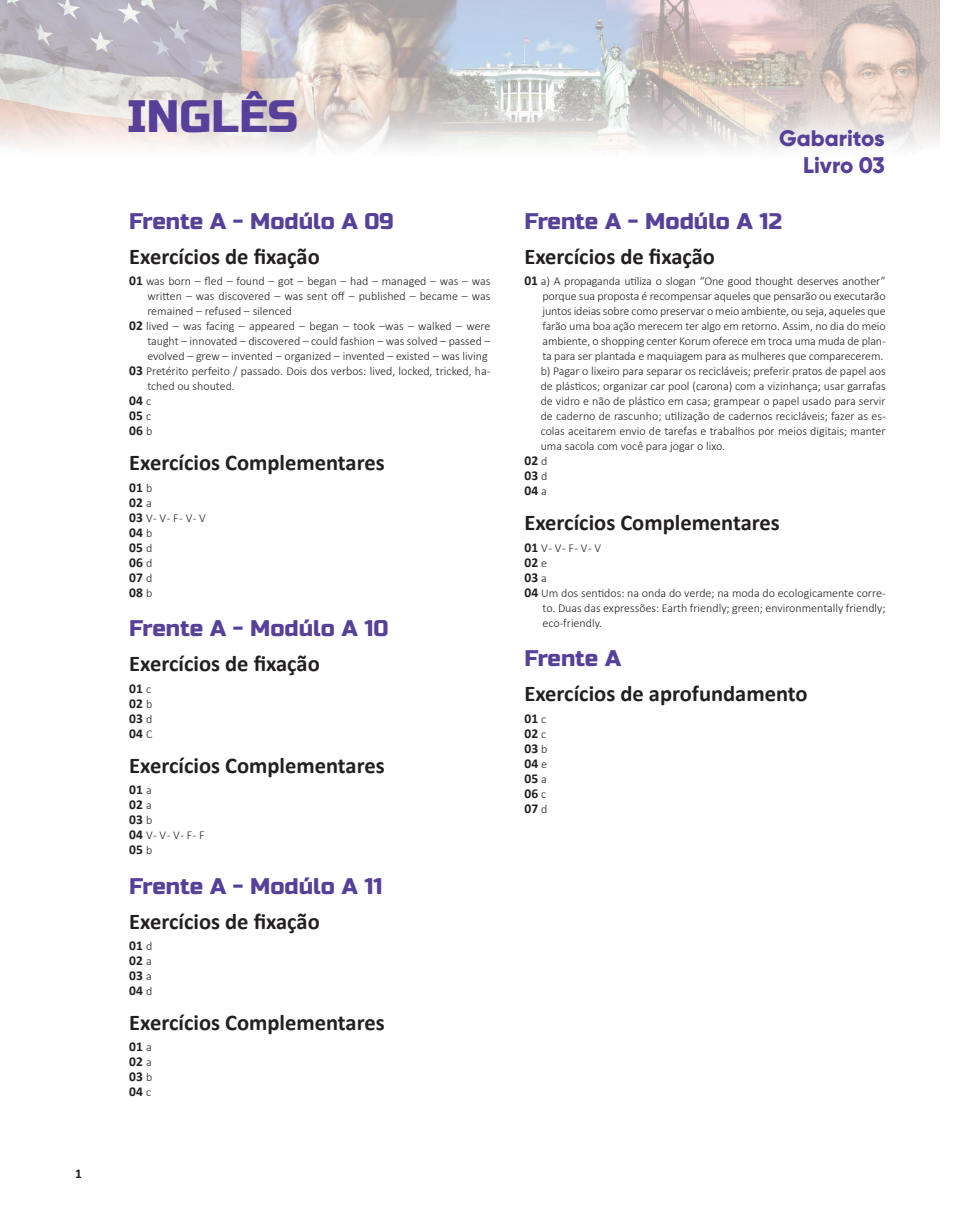
<style>
.page{position:relative;width:961px;height:1231px;background:#fff}
.page>*{position:absolute;margin:0;border:0;box-sizing:border-box;transform-origin:0 0}
.t1{font:45.15px "Russo One";color:#56409a}
.TEO__Título__PESO_2{font:700 22.5px "Calibri";color:#231f20}
.TEO__Título__PESO_1{font:22.5px "Russo One";color:#56409a}
.t2{font:800 22.5px/27px "Gilroy";color:#56409a;text-align:right}
.t3{font:700 13.5px "Calibri";color:#231f20}
.EX__gab3_texto_pós_1{font:300 12px/15px "Calibri";color:#231f20;text-align:justify}
.s1{font-weight:700;font-size:13.5px}
.s2{font-weight:300;font-size:12px}
</style>
<div class="page">
<img style="left:0;top:0;width:939px;height:150px">
<p class="t3" style="left:75px;top:1163px;width:8px">1</p>
<h1 class="t1" style="left:128px;top:91px;width:172px">INGLÊS</h1>
<p class="TEO__Título__PESO_1" style="left:129px;top:208px;width:266px">Frente A - Modúlo A 09</p>
<p class="TEO__Título__PESO_2" style="left:129px;top:240px;width:192px">Exercícios de fixação</p>
<p class="EX__gab3_texto_pós_1" style="left:147px;top:273px;width:344px;text-indent:-18px"><span class="s1">01</span> was born – fled – found – got – began – had – managed – was – was written – was discovered – was sent off – published – became – was remained – refused – silenced</p>
<p class="EX__gab3_texto_pós_1" style="left:147px;top:318px;width:344px;text-indent:-18px"><span class="s1">02</span> lived – was facing – appeared – began – took –was – walked – were taught – innovated – discovered – could fashion – was solved – passed – evolved – grew – invented – organized – invented – existed – was living</p>
<p class="EX__gab3_texto_pós_1" style="left:147px;top:363px;width:344px;text-indent:-18px"><span class="s1">03</span> Pretérito perfeito / passado. Dois dos verbos: lived, locked, tricked, ha&shy;tched ou shouted.</p>
<p class="t3" style="left:129px;top:391px;width:23px">04 <span class="s2">c</span></p>
<p class="t3" style="left:129px;top:406px;width:23px">05 <span class="s2">c</span></p>
<p class="t3" style="left:129px;top:421px;width:24px">06 <span class="s2">b</span></p>
<p class="TEO__Título__PESO_2" style="left:129px;top:447px;width:257px">Exercícios Complementares</p>
<p class="t3" style="left:129px;top:477px;width:24px">01 <span class="s2">b</span></p>
<p class="t3" style="left:129px;top:492px;width:24px">02 <span class="s2">a</span></p>
<p class="EX__gab3_texto_pós_1" style="left:129px;top:510px;width:78px"><span class="s1">03</span> V - V - F - V - V</p>
<p class="t3" style="left:129px;top:522px;width:24px">04 <span class="s2">b</span></p>
<p class="t3" style="left:129px;top:537px;width:24px">05 <span class="s2">d</span></p>
<p class="t3" style="left:129px;top:552px;width:24px">06 <span class="s2">d</span></p>
<p class="t3" style="left:129px;top:567px;width:24px">07 <span class="s2">d</span></p>
<p class="t3" style="left:129px;top:582px;width:24px">08 <span class="s2">b</span></p>
<p class="TEO__Título__PESO_1" style="left:129px;top:615px;width:261px">Frente A - Modúlo A 10</p>
<p class="TEO__Título__PESO_2" style="left:129px;top:648px;width:192px">Exercícios de fixação</p>
<p class="t3" style="left:129px;top:678px;width:23px">01 <span class="s2">c</span></p>
<p class="t3" style="left:129px;top:693px;width:24px">02 <span class="s2">b</span></p>
<p class="t3" style="left:129px;top:708px;width:24px">03 <span class="s2">d</span></p>
<p class="t3" style="left:129px;top:723px;width:25px">04 <span class="s2">C</span></p>
<p class="TEO__Título__PESO_2" style="left:129px;top:749px;width:257px">Exercícios Complementares</p>
<p class="t3" style="left:129px;top:780px;width:24px">01 <span class="s2">a</span></p>
<p class="t3" style="left:129px;top:795px;width:24px">02 <span class="s2">a</span></p>
<p class="t3" style="left:129px;top:810px;width:24px">03 <span class="s2">b</span></p>
<p class="EX__gab3_texto_pós_1" style="left:129px;top:827px;width:77px"><span class="s1">04</span> V - V - V - F - F</p>
<p class="t3" style="left:129px;top:840px;width:24px">05 <span class="s2">b</span></p>
<p class="TEO__Título__PESO_1" style="left:129px;top:873px;width:255px">Frente A - Modúlo A 11</p>
<p class="TEO__Título__PESO_2" style="left:129px;top:905px;width:192px">Exercícios de fixação</p>
<p class="t3" style="left:129px;top:936px;width:24px">01 <span class="s2">d</span></p>
<p class="t3" style="left:129px;top:951px;width:24px">02 <span class="s2">a</span></p>
<p class="t3" style="left:129px;top:966px;width:24px">03 <span class="s2">a</span></p>
<p class="t3" style="left:129px;top:981px;width:24px">04 <span class="s2">d</span></p>
<p class="TEO__Título__PESO_2" style="left:129px;top:1006px;width:257px">Exercícios Complementares</p>
<p class="t3" style="left:129px;top:1037px;width:24px">01 <span class="s2">a</span></p>
<p class="t3" style="left:129px;top:1052px;width:24px">02 <span class="s2">a</span></p>
<p class="t3" style="left:129px;top:1067px;width:24px">03 <span class="s2">b</span></p>
<p class="t3" style="left:129px;top:1082px;width:23px">04 <span class="s2">c</span></p>
<h2 class="t2" style="left:779px;top:124px;width:107px">Gabaritos<br>Livro 03</h2>
<p class="TEO__Título__PESO_1" style="left:524px;top:208px;width:259px">Frente A - Modúlo A 12</p>
<p class="TEO__Título__PESO_2" style="left:524px;top:240px;width:192px">Exercícios de fixação</p>
<p class="EX__gab3_texto_pós_1" style="left:542px;top:273px;width:345px;text-indent:-18px"><span class="s1">01</span> a) A propaganda utiliza o slogan “One good thought deserves another” porque sua proposta é recompensar aqueles que pensarão ou executarão juntos ideias sobre como preservar o meio ambiente, ou seja, aqueles que farão uma boa ação merecem ter algo em retorno. Assim, no dia do meio ambiente, o shopping center Korum oferece em troca uma muda de plan&shy;ta para ser plantada e maquiagem para as mulheres que comparecerem.</p>
<p class="EX__gab3_texto_pós_1" style="left:540px;top:363px;width:346px">b) Pagar o lixeiro para separar os recicláveis; preferir pratos de papel aos de plásticos; organizar car pool (carona) com a vizinhança; usar garrafas de vidro e não de plástico em casa; grampear o papel usado para servir de caderno de rascunho; utilização de cadernos recicláveis; fazer as es&shy;colas aceitarem envio de tarefas e trabalhos por meios digitais; manter uma sacola com você para jogar o lixo.</p>
<p class="t3" style="left:524px;top:451px;width:24px">02 <span class="s2">d</span></p>
<p class="t3" style="left:524px;top:466px;width:24px">03 <span class="s2">d</span></p>
<p class="t3" style="left:524px;top:481px;width:24px">04 <span class="s2">a</span></p>
<p class="TEO__Título__PESO_2" style="left:524px;top:507px;width:257px">Exercícios Complementares</p>
<p class="EX__gab3_texto_pós_1" style="left:524px;top:540px;width:78px"><span class="s1">01</span> V - V - F - V - V</p>
<p class="t3" style="left:524px;top:552px;width:24px">02 <span class="s2">e</span></p>
<p class="t3" style="left:524px;top:567px;width:24px">03 <span class="s2">a</span></p>
<p class="EX__gab3_texto_pós_1" style="left:542px;top:585px;width:345px;text-indent:-18px"><span class="s1">04</span> Um dos sentidos: na onda do verde; na moda do ecologicamente corre&shy;to. Duas das expressões: Earth friendly; green; environmentally friendly; eco-friendly.</p>
<p class="TEO__Título__PESO_1" style="left:524px;top:645px;width:98px">Frente A</p>
<p class="TEO__Título__PESO_2" style="left:524px;top:678px;width:284px">Exercícios de aprofundamento</p>
<p class="t3" style="left:524px;top:708px;width:23px">01 <span class="s2">c</span></p>
<p class="t3" style="left:524px;top:723px;width:23px">02 <span class="s2">c</span></p>
<p class="t3" style="left:524px;top:738px;width:24px">03 <span class="s2">b</span></p>
<p class="t3" style="left:524px;top:753px;width:24px">04 <span class="s2">e</span></p>
<p class="t3" style="left:524px;top:768px;width:24px">05 <span class="s2">a</span></p>
<p class="t3" style="left:524px;top:783px;width:23px">06 <span class="s2">c</span></p>
<p class="t3" style="left:524px;top:798px;width:24px">07 <span class="s2">d</span></p>
</div>
